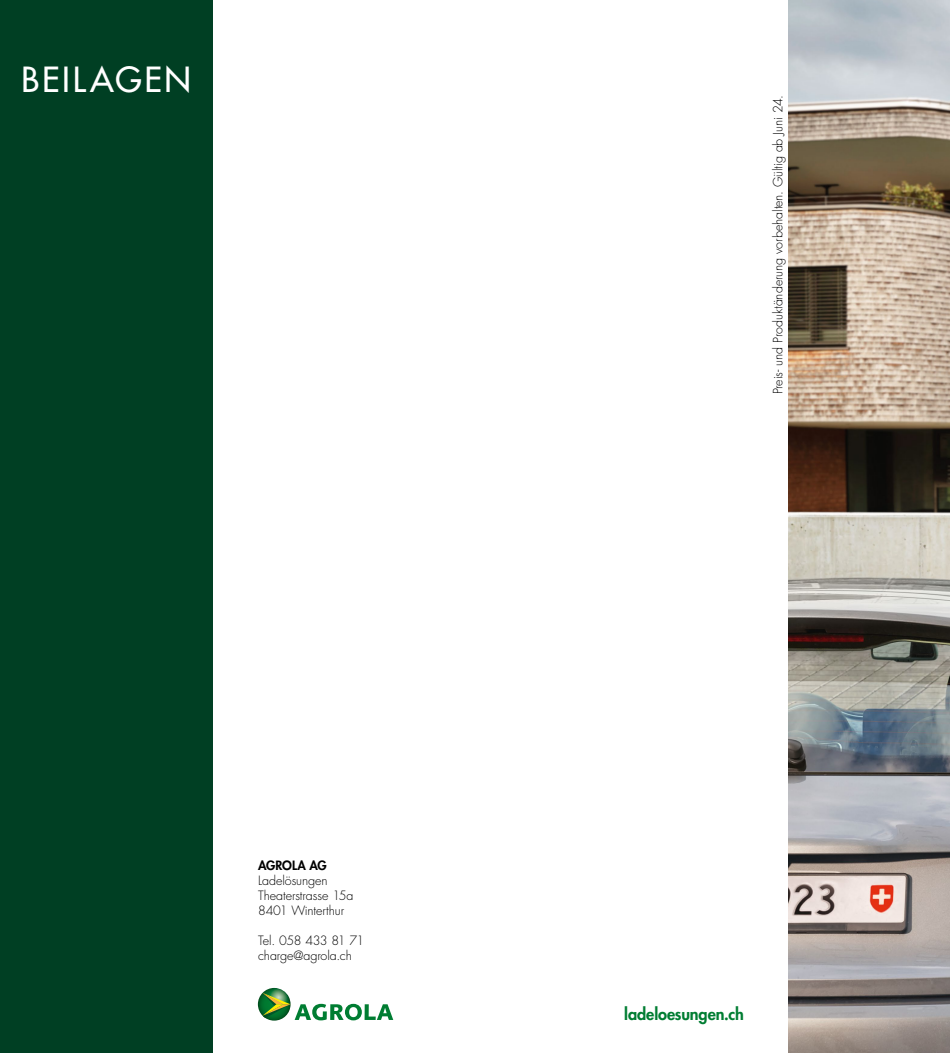
<style>
.page{position:relative;width:950px;height:1053px;background:#fff}
.page>*{position:absolute;margin:0;border:0;box-sizing:border-box;transform-origin:0 0}
.t1{font:500 33.75px "Futura Std";letter-spacing:.08em;color:#fff}
.t2{font:800 16.25px "Futura Std";letter-spacing:-.005em;color:#007d32}
.t3{font:300 12.5px/15px "Futura Std";letter-spacing:-.01em;color:#000}
.t4{font:800 12.5px "Futura Std";letter-spacing:-.01em;color:#000}
</style>
<div class="page">
<div style="left:0;top:0;width:213px;height:1052px;background:#003f23"></div>
<img style="left:263px;top:987px;width:22px;height:5px">
<svg style="left:258px;top:992px;width:135px;height:28px"></svg>
<img style="left:788px;top:0;width:162px;height:1052px">
<h1 class="t1" style="left:22px;top:58px;width:171px">BEILAGEN</h1>
<p class="t4" style="left:258px;top:857px;width:70px">AGROLA AG</p>
<p class="t3" style="left:258px;top:873px;width:97px">Ladelösungen<br>Theaterstrasse 15a<br>8401 Winterthur</p>
<p class="t3" style="left:258px;top:933px;width:107px">Tel. 058 433 81 71 charge@agrola.ch</p>
<p class="t3" style="left:771px;top:394px;width:301px;rotate:-90deg">Preis- und Produktänderung vorbehalten. Gültig ab Juni 24.</p>
<h2 class="t2" style="left:624px;top:1003px;width:121px">ladeloesungen.ch</h2>
</div>
